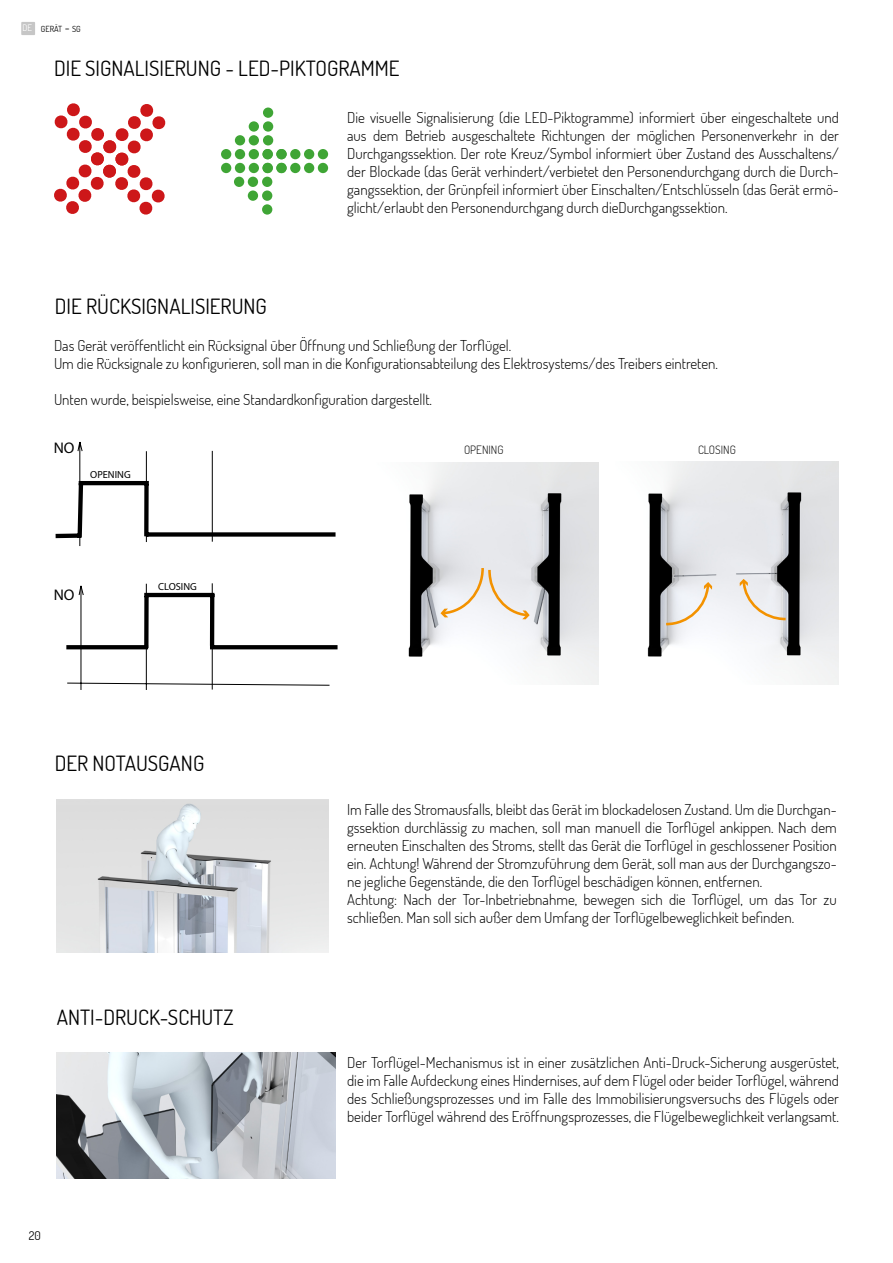
<style>
.page{position:relative;width:893px;height:1263px;background:#fff}
.page>*{position:absolute;margin:0;border:0;box-sizing:border-box;transform-origin:0 0}
.t1{font:21px "Dosis";color:#000}
.t2{font:15.45px "Myriad Pro";color:#000}
.t3{font:300 15px/18px "Dosis";color:#000;text-align:justify}
.t4{font:12px "Dosis";color:#000}
.t5{font:300 11.55px "Dosis";color:#000}
.t6{font:10.35px "Myriad Pro";color:#000}
.t7{font:8.4px "Dosis";color:#000}
.s1{font-size:8.85px;color:#fff}
.s2{font-size:12px}
</style>
<div class="page">
<div style="left:21px;top:22px;width:14px;height:13px;background:#c6c6c6"></div>
<svg style="left:54px;top:103px;width:112px;height:112px"></svg>
<div style="left:234px;top:177px;width:10px;height:10px;background:#3fa535;border-radius:50%"></div>
<div style="left:235px;top:135px;width:10px;height:10px;background:#3fa535;border-radius:50%"></div>
<div style="left:248px;top:190px;width:10px;height:11px;background:#3fa535;border-radius:50%"></div>
<div style="left:248px;top:177px;width:10px;height:10px;background:#3fa535;border-radius:50%"></div>
<div style="left:249px;top:135px;width:10px;height:10px;background:#3fa535;border-radius:50%"></div>
<div style="left:249px;top:121px;width:10px;height:11px;background:#3fa535;border-radius:50%"></div>
<div style="left:318px;top:163px;width:10px;height:10px;background:#3fa535;border-radius:50%"></div>
<div style="left:304px;top:163px;width:10px;height:10px;background:#3fa535;border-radius:50%"></div>
<div style="left:290px;top:163px;width:10px;height:10px;background:#3fa535;border-radius:50%"></div>
<div style="left:276px;top:163px;width:11px;height:10px;background:#3fa535;border-radius:50%"></div>
<div style="left:262px;top:163px;width:11px;height:10px;background:#3fa535;border-radius:50%"></div>
<div style="left:249px;top:163px;width:10px;height:10px;background:#3fa535;border-radius:50%"></div>
<div style="left:235px;top:163px;width:10px;height:10px;background:#3fa535;border-radius:50%"></div>
<div style="left:221px;top:163px;width:10px;height:10px;background:#3fa535;border-radius:50%"></div>
<div style="left:318px;top:149px;width:10px;height:10px;background:#3fa535;border-radius:50%"></div>
<div style="left:304px;top:149px;width:10px;height:10px;background:#3fa535;border-radius:50%"></div>
<div style="left:290px;top:149px;width:10px;height:10px;background:#3fa535;border-radius:50%"></div>
<div style="left:276px;top:149px;width:11px;height:10px;background:#3fa535;border-radius:50%"></div>
<div style="left:262px;top:149px;width:11px;height:10px;background:#3fa535;border-radius:50%"></div>
<div style="left:249px;top:149px;width:10px;height:10px;background:#3fa535;border-radius:50%"></div>
<div style="left:235px;top:149px;width:10px;height:10px;background:#3fa535;border-radius:50%"></div>
<div style="left:221px;top:149px;width:10px;height:10px;background:#3fa535;border-radius:50%"></div>
<div style="left:262px;top:204px;width:10px;height:11px;background:#3fa535;border-radius:50%"></div>
<div style="left:262px;top:190px;width:10px;height:11px;background:#3fa535;border-radius:50%"></div>
<div style="left:262px;top:177px;width:10px;height:10px;background:#3fa535;border-radius:50%"></div>
<div style="left:263px;top:135px;width:10px;height:10px;background:#3fa535;border-radius:50%"></div>
<div style="left:263px;top:121px;width:10px;height:11px;background:#3fa535;border-radius:50%"></div>
<div style="left:263px;top:108px;width:10px;height:10px;background:#3fa535;border-radius:50%"></div>
<svg style="left:55px;top:441px;width:275px;height:249px"></svg>
<img style="left:408px;top:462px;width:190px;height:222px">
<svg style="left:440px;top:565px;width:90px;height:54px"></svg>
<img style="left:647px;top:461px;width:192px;height:224px">
<svg style="left:664px;top:582px;width:48px;height:45px"></svg>
<svg style="left:740px;top:579px;width:48px;height:43px"></svg>
<img style="left:57px;top:799px;width:271px;height:153px">
<img style="left:57px;top:1052px;width:278px;height:127px">
<p class="t7" style="left:23px;top:23px;width:55px"><span class="s1">DE</span> GERÄT <span class="s2">-</span> SG</p>
<h1 class="t1" style="left:54px;top:54px;width:347px">DIE SIGNALISIERUNG - LED-PIKTOGRAMME</h1>
<p class="t3" style="left:347px;top:108px;width:493px">Die visuelle Signalisierung (die LED-Piktogramme) informiert über eingeschaltete und aus dem Betrieb ausgeschaltete Richtungen der möglichen Personenverkehr in der Durchgangssektion. Der rote Kreuz/Symbol informiert über Zustand des Ausschaltens/ der Blockade (das Gerät verhindert/verbietet den Personendurchgang durch die Durch&shy;gangssektion, der Grünpfeil informiert über Einschalten/Entschlüsseln (das Gerät ermö&shy;glicht/erlaubt den Personendurchgang durch dieDurchgangssektion.</p>
<h1 class="t1" style="left:55px;top:293px;width:214px">DIE RÜCKSIGNALISIERUNG</h1>
<p class="t3" style="left:54px;top:336px;width:665px">Das Gerät veröffentlicht ein Rücksignal über Öffnung und Schließung der Torflügel.<br>Um die Rücksignale zu konfigurieren, soll man in die Konfigurationsabteilung des Elektrosystems/des Treibers eintreten.</p>
<p class="t3" style="left:54px;top:390px;width:380px">Unten wurde, beispielsweise, eine Standardkonfiguration dargestellt.</p>
<p class="t2" style="left:54px;top:439px;width:22px">NO</p>
<p class="t6" style="left:90px;top:468px;width:42px">OPENING</p>
<p class="t2" style="left:54px;top:586px;width:22px">NO</p>
<p class="t6" style="left:158px;top:581px;width:40px">CLOSING</p>
<h1 class="t1" style="left:55px;top:750px;width:151px">DER NOTAUSGANG</h1>
<h1 class="t1" style="left:57px;top:1004px;width:177px">ANTI-DRUCK-SCHUTZ</h1>
<p class="t4" style="left:29px;top:1227px;width:14px">20</p>
<p class="t5" style="left:464px;top:442px;width:41px">OPENING</p>
<p class="t5" style="left:698px;top:442px;width:39px">CLOSING</p>
<p class="t3" style="left:347px;top:800px;width:491px;text-align:left">Im Falle des Stromausfalls, bleibt das Gerät im blockadelosen Zustand. Um die Durchgan&shy;gssektion durchlässig zu machen, soll man manuell die Torflügel ankippen. Nach dem erneuten Einschalten des Stroms, stellt das Gerät die Torflügel in geschlossener Position ein. Achtung! Während der Stromzuführung dem Gerät, soll man aus der Durchgangszo&shy;ne jegliche Gegenstände, die den Torflügel beschädigen können, entfernen.<br>Achtung: Nach der Tor-Inbetriebnahme, bewegen sich die Torflügel, um das Tor zu schließen. Man soll sich außer dem Umfang der Torflügelbeweglichkeit befinden.</p>
<p class="t3" style="left:347px;top:1053px;width:493px">Der Torflügel-Mechanismus ist in einer zusätzlichen Anti-Druck-Sicherung ausgerüstet, die im Falle Aufdeckung eines Hindernises, auf dem Flügel oder beider Torflügel, während des Schließungsprozesses und im Falle des Immobilisierungsversuchs des Flügels oder beider Torflügel während des Eröffnungsprozesses, die Flügelbeweglichkeit verlangsamt.</p>
</div>
